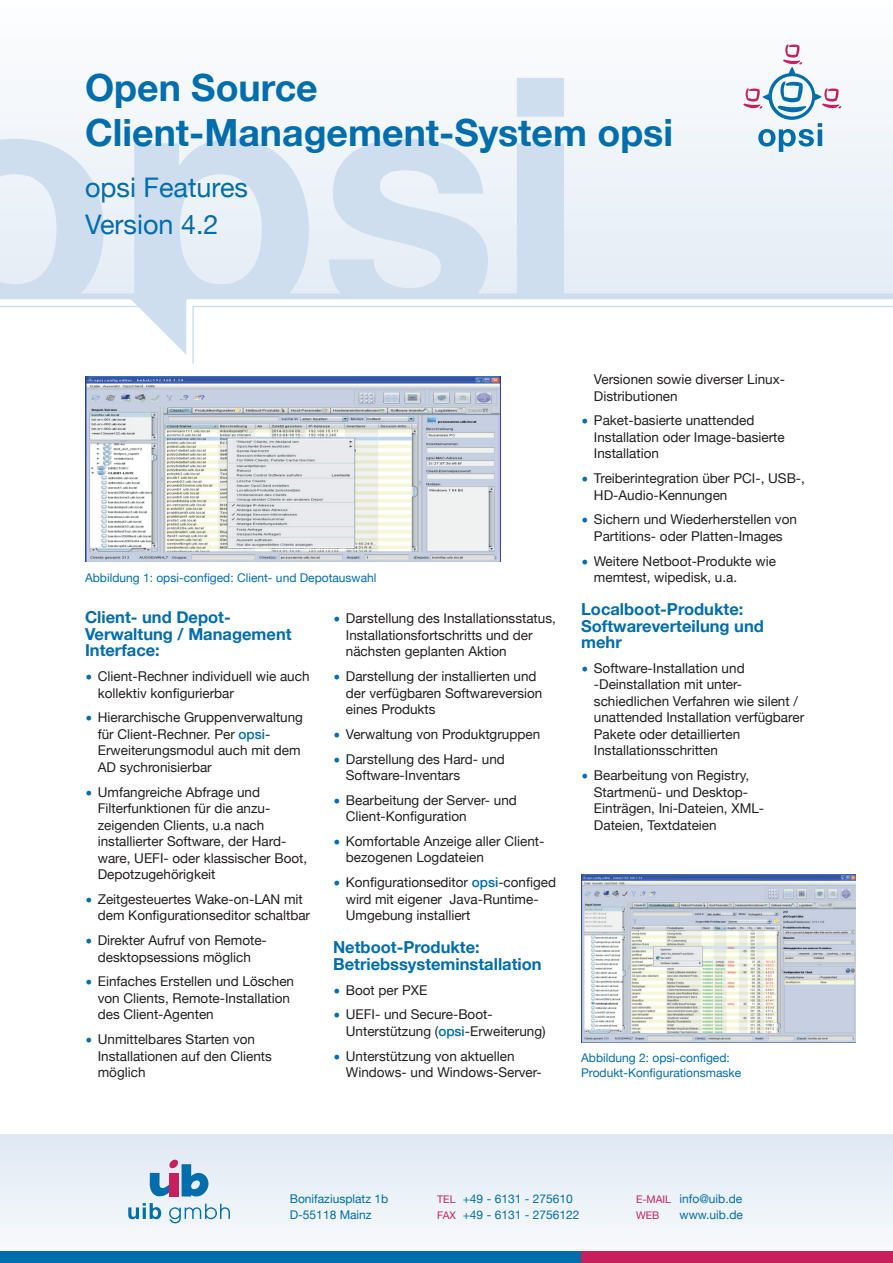
<style>
.page{position:relative;width:893px;height:1263px;background:#fff}
.page>*{position:absolute;margin:0;border:0;box-sizing:border-box;transform-origin:0 0}
.t1{font:700 37.5px/45px "Helvetica Neue";color:#006dad}
.t2{font:27px/37.5px "Helvetica Neue";color:#006dad}
.t3{font:700 16.5px/16.5px "Helvetica Neue";color:#006dad}
.t4{font:13.5px/16.5px "Helvetica Neue";color:#231f20}
.t5{font:12px/16.5px "Helvetica Neue";color:#006dad}
.t6{font:10.5px "Helvetica Neue";color:#c7205c}
.s1{color:#006dad}
.s2{font-weight:500;color:#006dad}
.s3{font-size:10.5px;color:#c7205c}
</style>
<div class="page">
<div style="left:0;top:1135px;width:893px;height:128px;background:#ebf2f8"></div>
<img style="left:85px;top:376px;width:415px;height:186px">
<img style="left:581px;top:874px;width:275px;height:168px">
<svg style="left:169px;top:1204px;width:61px;height:19px"></svg>
<svg style="left:128px;top:1203px;width:33px;height:16px"></svg>
<svg style="left:150px;top:1160px;width:59px;height:37px"></svg>
<div style="left:0;top:1251px;width:581px;height:12px;background:#006dad"></div>
<div style="left:581px;top:1251px;width:312px;height:12px;background:#c7205c"></div>
<svg style="left:175px;top:81px;width:718px;height:273px"></svg>
<svg style="left:743px;top:44px;width:98px;height:108px"></svg>
<svg style="left:0;top:78px;width:564px;height:265px"></svg>
<svg style="left:192px;top:305px;width:701px;height:59px"></svg>
<svg style="left:0;top:305px;width:141px;height:38px"></svg>
<h1 class="t1" style="left:85px;top:66px;width:590px">Open Source<br>Client-Management-System opsi</h1>
<h2 class="t2" style="left:85px;top:170px;width:165px">opsi Features<br>Version 4.2</h2>
<p class="t5" style="left:85px;top:570px;width:293px">Abbildung 1: opsi-configed: Client- und Depotauswahl</p>
<p class="t3" style="left:85px;top:610px;width:208px">Client- und Depot-<br>Verwaltung / Management<br>Interface:</p>
<p class="t4" style="left:98px;top:669px;width:213px;text-indent:-13px"><span class="s1">࡟</span> Client-Rechner individuell wie auch kollektiv konfigurierbar</p>
<p class="t4" style="left:98px;top:710px;width:207px;text-indent:-13px"><span class="s1">࡟</span> Hierarchische Gruppenverwaltung für Client-Rechner. Per <span class="s2">opsi</span>-<br>Erweiterungsmodul auch mit dem<br>AD sychronisierbar</p>
<p class="t4" style="left:98px;top:784px;width:211px;text-indent:-13px"><span class="s1">࡟</span> Umfangreiche Abfrage und<br>Filterfunktionen für die anzu&shy;zeigenden Clients, u.a nach installierter Software, der Hard&shy;ware, UEFI- oder klassischer Boot,<br>Depotzugehörigkeit</p>
<p class="t4" style="left:98px;top:891px;width:214px;text-indent:-13px"><span class="s1">࡟</span> Zeitgesteuertes Wake-on-LAN mit dem Konfigurationseditor schaltbar</p>
<p class="t4" style="left:85px;top:933px;width:183px;text-align:center"><span class="s1">࡟</span> Direkter Aufruf von Remote&shy;desktopsessions möglich</p>
<p class="t4" style="left:98px;top:974px;width:198px;text-indent:-13px"><span class="s1">࡟</span> Einfaches Erstellen und Löschen von Clients, Remote-Installation des Client-Agenten</p>
<p class="t4" style="left:98px;top:1032px;width:176px;text-indent:-13px"><span class="s1">࡟</span> Unmittelbares Starten von<br>Installationen auf den Clients möglich</p>
<p class="t4" style="left:346px;top:611px;width:212px;text-indent:-13px"><span class="s1">࡟</span> Darstellung des Installationsstatus,<br>Installationsfortschritts und der nächsten geplanten Aktion</p>
<p class="t4" style="left:346px;top:669px;width:198px;text-indent:-13px"><span class="s1">࡟</span> Darstellung der installierten und der verfügbaren Softwareversion eines Produkts</p>
<p class="t4" style="left:333px;top:722px;width:209px;line-height:24.8px"><span class="s1">࡟</span> Verwaltung von Produktgruppen <span class="s1">࡟</span> Darstellung des Hard- und</p>
<p class="t4" style="left:333px;top:764px;width:185px;line-height:24.8px;text-indent:13px">Software-Inventars<br><span class="s1">࡟</span> Bearbeitung der Server- und</p>
<p class="t4" style="left:333px;top:805px;width:213px;line-height:24.8px;text-indent:13px">Client-Konfiguration<br><span class="s1">࡟</span> Komfortable Anzeige aller Client-</p>
<p class="t4" style="left:333px;top:846px;width:225px;line-height:24.8px;text-indent:13px">bezogenen Logdateien<br><span class="s1">࡟</span> Konfigurationseditor <span class="s2">opsi</span>-configed</p>
<p class="t4" style="left:346px;top:891px;width:194px">wird mit eigener Java-Runtime-<br>Umgebung installiert</p>
<p class="t3" style="left:333px;top:940px;width:210px">Netboot-Produkte:<br>Betriebssysteminstallation</p>
<p class="t4" style="left:333px;top:978px;width:161px;line-height:24.8px"><span class="s1">࡟</span> Boot per PXE<br><span class="s1">࡟</span> UEFI- und Secure-Boot-</p>
<p class="t4" style="left:333px;top:1019px;width:214px;line-height:24.8px;text-indent:13px">Unterstützung (<span class="s2">opsi</span>-Erweiterung) <span class="s1">࡟</span> Unterstützung von aktuellen</p>
<p class="t4" style="left:346px;top:1065px;width:198px">Windows- und Windows-Server-</p>
<p class="t4" style="left:594px;top:372px;width:192px">Versionen sowie diverser Linux-<br>Distributionen</p>
<p class="t4" style="left:594px;top:413px;width:192px;text-indent:-13px"><span class="s1">࡟</span> Paket-basierte unattended<br>Installation oder Image-basierte<br>Installation</p>
<p class="t4" style="left:594px;top:471px;width:213px;text-indent:-13px"><span class="s1">࡟</span> Treiberintegration über PCI-, USB-,<br>HD-Audio-Kennungen</p>
<p class="t4" style="left:581px;top:512px;width:217px;text-align:center"><span class="s1">࡟</span> Sichern und Wiederherstellen von<br>Partitions- oder Platten-Images</p>
<p class="t4" style="left:594px;top:553px;width:183px;text-indent:-13px"><span class="s1">࡟</span> Weitere Netboot-Produkte wie memtest, wipedisk, u.a.</p>
<p class="t3" style="left:581px;top:601px;width:184px">Localboot-Produkte:<br>Softwareverteilung und mehr</p>
<p class="t4" style="left:594px;top:660px;width:212px;text-indent:-13px"><span class="s1">࡟</span> Software-Installation und -Deinstallation mit unter&shy;schiedlichen Verfahren wie silent / unattended Installation verfügbarer<br>Pakete oder detaillierten<br>Installationsschritten</p>
<p class="t4" style="left:594px;top:768px;width:172px;text-indent:-13px"><span class="s1">࡟</span> Bearbeitung von Registry,<br>Startmenü- und Desktop-<br>Einträgen, Ini-Dateien, XML-<br>Dateien, Textdateien</p>
<p class="t5" style="left:581px;top:1051px;width:162px;line-height:15px">Abbildung 2: opsi-configed:<br>Produkt-Konfigurationsmaske</p>
<p class="t5" style="left:290px;top:1191px;width:100px">Bonifaziusplatz 1b<br>D-55118 Mainz</p>
<p class="t5" style="left:437px;top:1191px;width:144px"><span class="s3">TEL</span> +49 - 6131 - 275610<br><span class="s3">FAX</span> +49 - 6131 - 2756122</p>
<p class="t5" style="left:636px;top:1191px;width:108px"><span class="s3">E-MAIL</span> info@uib.de</p>
<p class="t6" style="left:636px;top:1208px;width:25px">WEB</p>
<p class="t5" style="left:680px;top:1207px;width:65px">www.uib.de</p>
</div>
